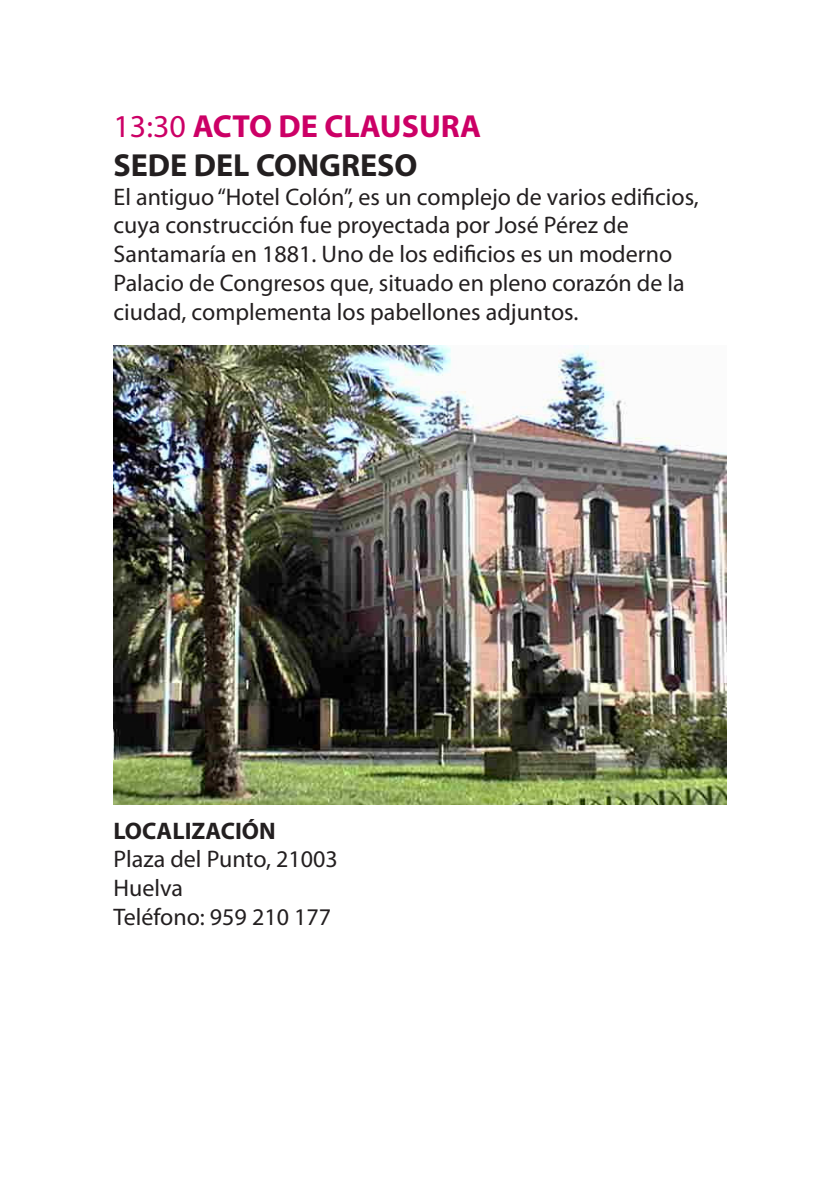
<style>
.page{position:relative;width:840px;height:1191px;background:#fff}
.page>*{position:absolute;margin:0;border:0;box-sizing:border-box;transform-origin:0 0}
.t1{font:700 32px/38.4px "Myriad Pro";color:#231f20}
.t2{font:24px/28.8px "Myriad Pro";color:#231f20}
.t3{font:700 24px "Myriad Pro";color:#231f20}
.s1{font-weight:400;color:#c06}
.s2{color:#c06}
</style>
<div class="page">
<img style="left:113px;top:346px;width:613px;height:458px">
<h1 class="t1" style="left:113px;top:106px;width:369px"><span class="s1">13:30</span> <span class="s2">ACTO DE CLAUSURA<br></span>SEDE DEL CONGRESO</h1>
<p class="t2" style="left:113px;top:182px;width:586px">El antiguo “Hotel Colón”, es un complejo de varios edificios, cuya construcción fue proyectada por José Pérez de Santamaría en 1881. Uno de los edificios es un moderno Palacio de Congresos que, situado en pleno corazón de la ciudad, complementa los pabellones adjuntos.</p>
<p class="t3" style="left:113px;top:814px;width:163px">LOCALIZACIÓN</p>
<p class="t2" style="left:113px;top:844px;width:225px">Plaza del Punto, 21003<br>Huelva<br>Teléfono: 959 210 177</p>
</div>
